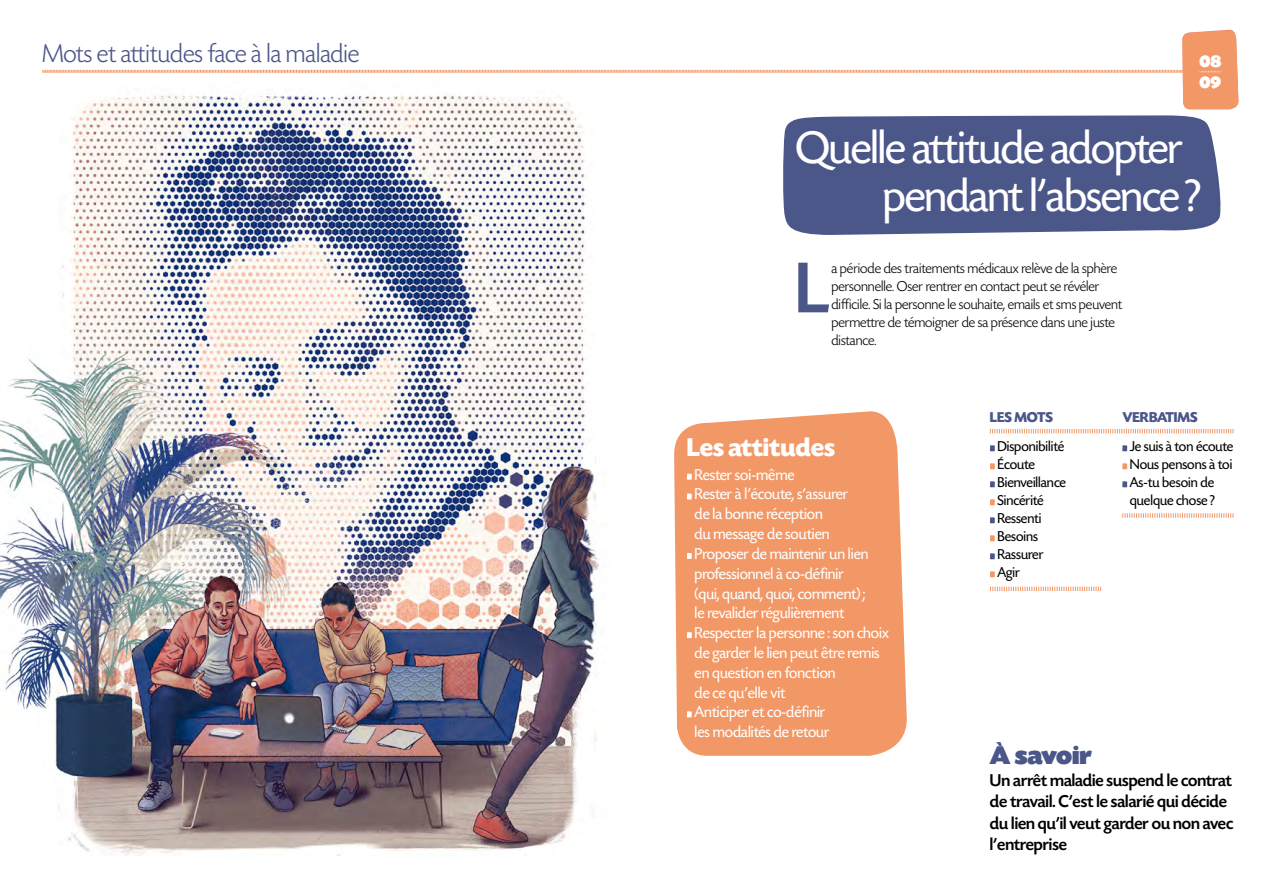
<style>
.page{position:relative;width:1276px;height:893px;background:#fff}
.page>*{position:absolute;margin:0;border:0;box-sizing:border-box;transform-origin:0 0}
.t1{font:500 75.75px "Today SH";color:#4b5689}
.t2{font:48px/48px "Today SH";letter-spacing:-.02em;color:#fff}
.t3{font:300 27px "Today SH";color:#4b5689}
.t4{font:700 27px "Today SH";color:#fff}
.t5{font:900 27px "Today SH";color:#4b5689}
.t6{font:500 18px/21.6px "Today SH";color:#000}
.t7{font:900 18px/21.6px "Today SH";color:#fff}
.t8{font:16.5px/19.8px "Today SH";color:#fff}
.t9{font:300 15px/18px "Today SH";color:#000}
.t10{font:15px/18px "Today SH";color:#000}
.t11{font:700 15px "Today SH";color:#4b5689}
</style>
<div class="page">
<img style="left:0;top:109px;width:600px;height:747px">
<svg style="left:990px;top:587px;width:111px;height:4px"></svg>
<svg style="left:990px;top:429px;width:243px;height:4px"></svg>
<svg style="left:990px;top:445px;width:4px;height:6px"></svg>
<svg style="left:990px;top:463px;width:4px;height:6px"></svg>
<svg style="left:990px;top:481px;width:4px;height:6px"></svg>
<svg style="left:990px;top:499px;width:4px;height:6px"></svg>
<svg style="left:990px;top:517px;width:4px;height:6px"></svg>
<svg style="left:990px;top:535px;width:4px;height:6px"></svg>
<svg style="left:990px;top:553px;width:4px;height:6px"></svg>
<svg style="left:990px;top:571px;width:4px;height:6px"></svg>
<svg style="left:1122px;top:445px;width:5px;height:6px"></svg>
<svg style="left:1122px;top:463px;width:5px;height:6px"></svg>
<svg style="left:1122px;top:481px;width:5px;height:6px"></svg>
<div style="left:674px;top:411px;width:233px;height:345px;background:#f29867"></div>
<svg style="left:687px;top:474px;width:5px;height:6px"></svg>
<svg style="left:687px;top:493px;width:5px;height:6px"></svg>
<svg style="left:687px;top:553px;width:5px;height:6px"></svg>
<svg style="left:687px;top:632px;width:5px;height:6px"></svg>
<svg style="left:687px;top:711px;width:5px;height:6px"></svg>
<svg style="left:42px;top:30px;width:1196px;height:79px"></svg>
<svg style="left:1122px;top:513px;width:111px;height:5px"></svg>
<div style="left:783px;top:115px;width:438px;height:120px;background:#4b5689"></div>
<h3 class="t3" style="left:43px;top:39px;width:318px">Mots et attitudes face à la maladie</h3>
<p class="t7" style="left:1199px;top:51px;width:24px">08<br>09</p>
<p class="t7" style="left:1202px;top:52px;width:18px">10<br>11</p>
<h2 class="t2" style="left:883px;top:125px;width:320px;text-indent:-87px">Quelle attitude adopter pendant l’absence?</h2>
<h1 class="t1" style="left:795px;top:249px;width:35px">L</h1>
<p class="t9" style="left:831px;top:259px;width:292px">a période des traitements médicaux relève de la sphère personnelle. Oser rentrer en contact peut se révéler difficile. Si la personne le souhaite, emails et sms peuvent permettre de témoigner de sa présence dans une juste distance.</p>
<h3 class="t4" style="left:687px;top:433px;width:149px">Les attitudes</h3>
<p class="t8" style="left:694px;top:465px;width:196px">Rester soi-même<br>Rester à l’écoute, s’assurer<br>de la bonne réception<br>du message de soutien<br>Proposer de maintenir un lien professionnel à co-définir<br>(qui, quand, quoi, comment) ;<br>le revalider régulièrement<br>Respecter la personne : son choix de garder le lien peut être remis en question en fonction<br>de ce qu’elle vit<br>Anticiper et co-définir<br>les modalités de retour</p>
<p class="t11" style="left:990px;top:410px;width:64px">LES MOTS</p>
<p class="t10" style="left:997px;top:438px;width:70px">Disponibilité<br>Écoute<br>Bienveillance<br>Sincérité<br>Ressenti<br>Besoins<br>Rassurer<br>Agir</p>
<p class="t11" style="left:1122px;top:410px;width:77px">VERBATIMS</p>
<p class="t10" style="left:1129px;top:438px;width:105px">Je suis à ton écoute<br>Nous pensons à toi<br>As-tu besoin de quelque chose ?</p>
<h3 class="t5" style="left:990px;top:741px;width:103px">À savoir</h3>
<p class="t6" style="left:990px;top:770px;width:245px">Un arrêt maladie suspend le contrat de travail. C’est le salarié qui décide du lien qu’il veut garder ou non avec l’entreprise</p>
</div>
